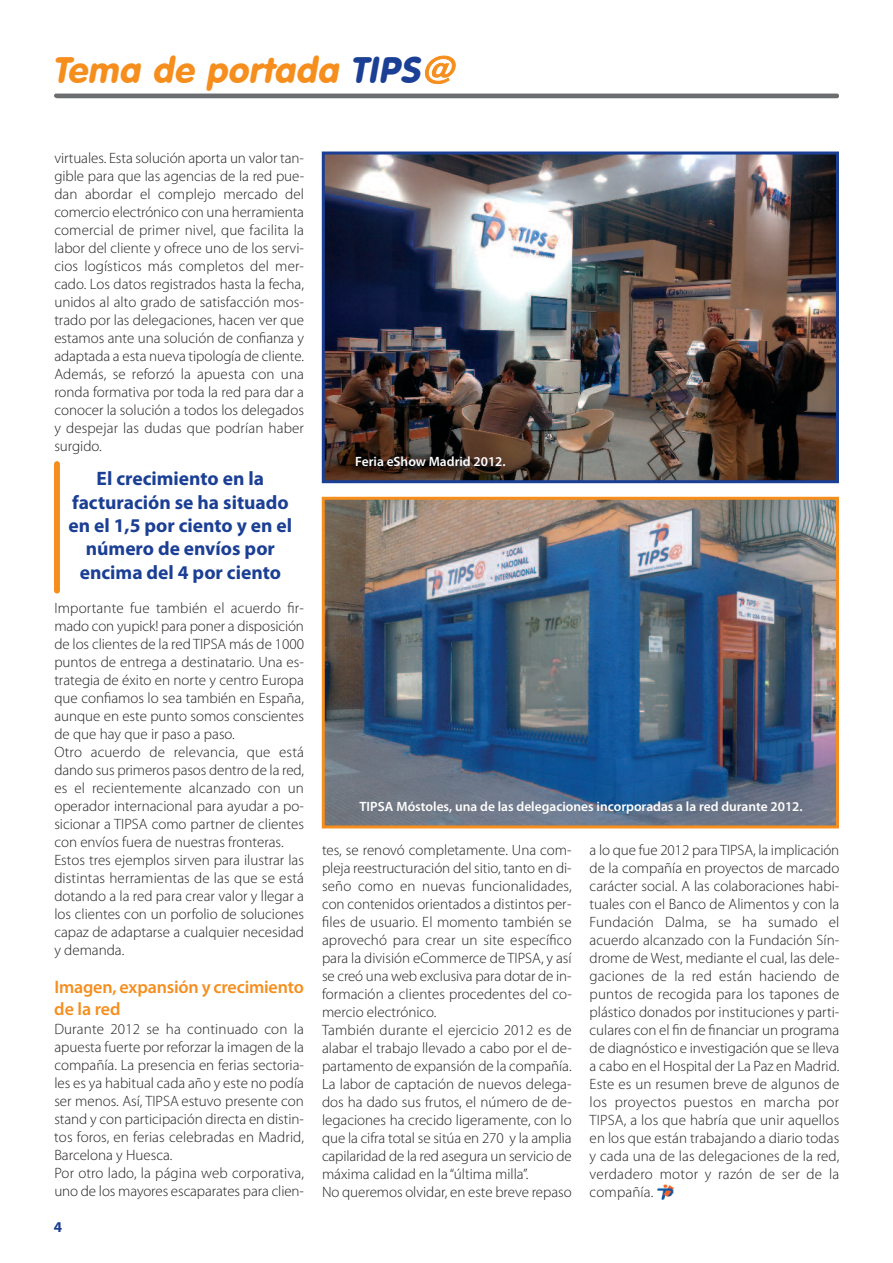
<style>
.page{position:relative;width:893px;height:1263px;background:#fff}
.page>*{position:absolute;margin:0;border:0;box-sizing:border-box;transform-origin:0 0}
.t1{font:italic 36px "VAG Rounded BT";color:#f68e1e}
.t2{font:700 19.5px/23.4px "Myriad Pro";color:#1b3f94;text-align:center}
.t3{font:600 18px/21.6px "Myriad Pro";letter-spacing:-.01em;color:#f68e1e}
.t4{font:300 15px/18px "Myriad Pro";color:#231f20}
.t5{font:700 15px "Myriad Pro";color:#1b3f94}
.t6{font:600 13.5px "Myriad Pro";color:#fff}
.s1{color:#1b3f94}
.s2{font-size:31.5px}
</style>
<div class="page">
<div style="left:54px;top:461px;width:6px;height:132px;background:#f68e1e;border-radius:3px"></div>
<hr style="left:55px;top:94px;width:784px;height:4px;background:#6c6d70;border-radius:2px">
<img style="left:657px;top:1184px;width:17px;height:16px">
<img style="left:326px;top:501px;width:509px;height:323px">
<div style="left:322px;top:497px;width:517px;height:331px;border:3px solid #f68e1e"></div>
<img style="left:326px;top:155px;width:509px;height:324px">
<div style="left:322px;top:151px;width:517px;height:332px;border:3px solid #1b3f94"></div>
<h1 class="t1" style="left:53px;top:47px;width:409px">Tema de portada <span class="s1">TIPS</span><span class="s2">@</span></h1>
<p class="t4" style="left:54px;top:150px;width:252px;text-align:justify">virtuales. Esta solución aporta un valor tan&shy;gible para que las agencias de la red pue&shy;dan abordar el complejo mercado del comercio electrónico con una herramienta comercial de primer nivel, que facilita la labor del cliente y ofrece uno de los servi&shy;cios logísticos más completos del mer&shy;cado. Los datos registrados hasta la fecha, unidos al alto grado de satisfacción mos&shy;trado por las delegaciones, hacen ver que estamos ante una solución de confianza y adaptada a esta nueva tipología de cliente.<br>Además, se reforzó la apuesta con una ronda formativa por toda la red para dar a conocer la solución a todos los delegados y despejar las dudas que podrían haber surgido.</p>
<h2 class="t2" style="left:69px;top:468px;width:225px">El crecimiento en la facturación se ha situado en el 1,5 por ciento y en el número de envíos por encima del 4 por ciento</h2>
<p class="t4" style="left:54px;top:600px;width:251px">Importante fue también el acuerdo fir&shy;mado con yupick! para poner a disposición de los clientes de la red TIPSA más de 1000 puntos de entrega a destinatario. Una es&shy;trategia de éxito en norte y centro Europa que confiamos lo sea también en España, aunque en este punto somos conscientes de que hay que ir paso a paso.<br>Otro acuerdo de relevancia, que está dando sus primeros pasos dentro de la red, es el recientemente alcanzado con un operador internacional para ayudar a po&shy;sicionar a TIPSA como partner de clientes con envíos fuera de nuestras fronteras.<br>Estos tres ejemplos sirven para ilustrar las distintas herramientas de las que se está dotando a la red para crear valor y llegar a los clientes con un porfolio de soluciones capaz de adaptarse a cualquier necesidad y demanda.</p>
<p class="t3" style="left:54px;top:978px;width:251px">Imagen, expansión y crecimiento de la red</p>
<p class="t4" style="left:54px;top:1021px;width:251px">Durante 2012 se ha continuado con la apuesta fuerte por reforzar la imagen de la compañía. La presencia en ferias sectoria&shy;les es ya habitual cada año y este no podía ser menos. Así, TIPSA estuvo presente con stand y con participación directa en distin&shy;tos foros, en ferias celebradas en Madrid, Barcelona y Huesca.<br>Por otro lado, la página web corporativa, uno de los mayores escaparates para clien-</p>
<p class="t5" style="left:54px;top:1221px;width:10px">4</p>
<p class="t6" style="left:355px;top:456px;width:152px">Feria eShow Madrid 2012.</p>
<p class="t6" style="left:359px;top:801px;width:445px">TIPSA Móstoles, una de las delegaciones incorporadas a la red durante 2012.</p>
<p class="t4" style="left:322px;top:842px;width:252px">tes, se renovó completamente. Una com&shy;pleja reestructuración del sitio, tanto en di&shy;seño como en nuevas funcionalidades, con contenidos orientados a distintos per&shy;files de usuario. El momento también se aprovechó para crear un site específico para la división eCommerce de TIPSA, y así se creó una web exclusiva para dotar de in&shy;formación a clientes procedentes del co&shy;mercio electrónico.<br>También durante el ejercicio 2012 es de alabar el trabajo llevado a cabo por el de&shy;partamento de expansión de la compañía.<br>La labor de captación de nuevos delega&shy;dos ha dado sus frutos, el número de de&shy;legaciones ha crecido ligeramente, con lo que la cifra total se sitúa en 270 y la amplia capilaridad de la red asegura un servicio de máxima calidad en la “última milla”.<br>No queremos olvidar, en este breve repaso</p>
<p class="t4" style="left:590px;top:842px;width:252px;text-align:justify">a lo que fue 2012 para TIPSA, la implicación de la compañía en proyectos de marcado carácter social. A las colaboraciones habi&shy;tuales con el Banco de Alimentos y con la Fundación Dalma, se ha sumado el acuerdo alcanzado con la Fundación Sín&shy;drome de West, mediante el cual, las dele&shy;gaciones de la red están haciendo de puntos de recogida para los tapones de plástico donados por instituciones y parti&shy;culares con el fin de financiar un programa de diagnóstico e investigación que se lleva a cabo en el Hospital der La Paz en Madrid.<br>Este es un resumen breve de algunos de los proyectos puestos en marcha por TIPSA, a los que habría que unir aquellos en los que están trabajando a diario todas y cada una de las delegaciones de la red, verdadero motor y razón de ser de la compañía.</p>
</div>
